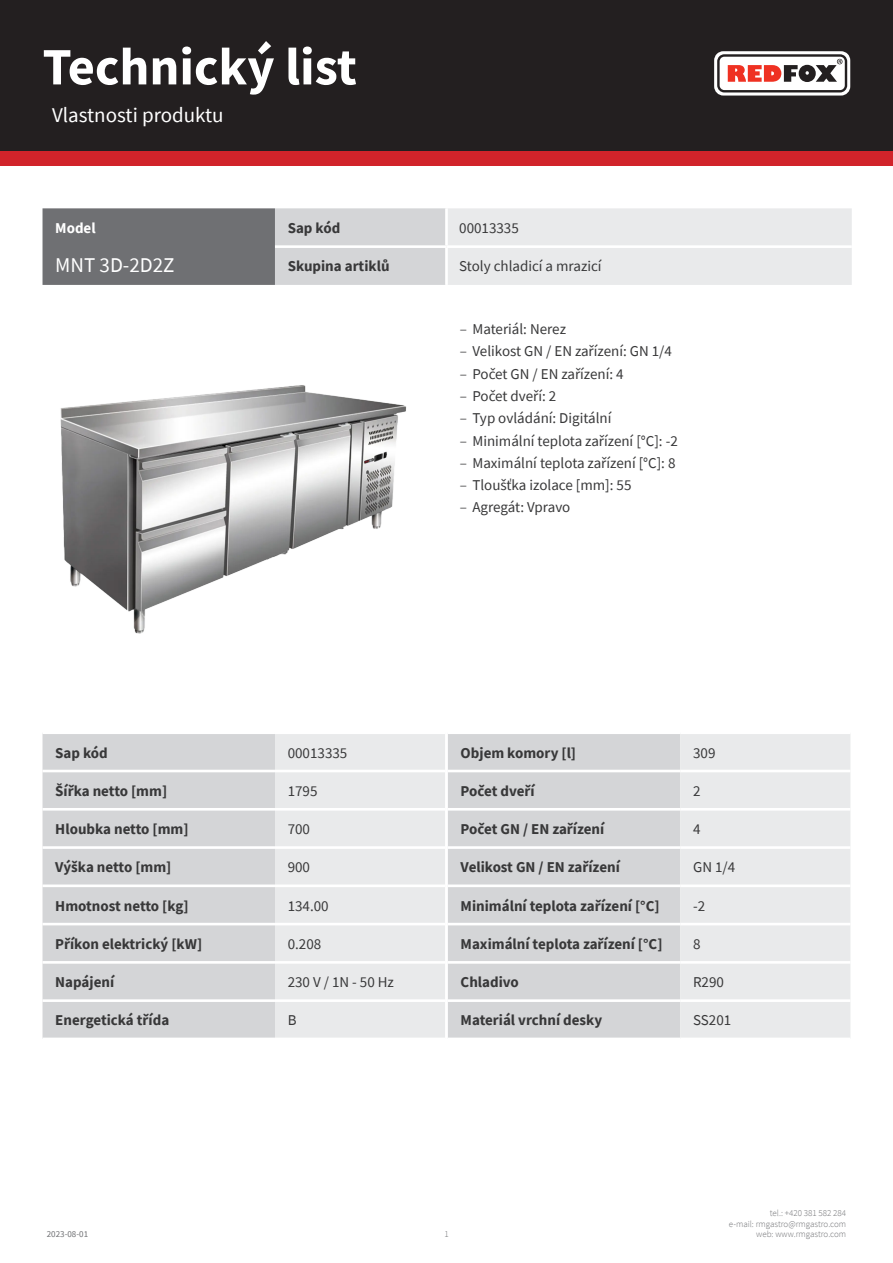
<style>
.page{position:relative;width:893px;height:1263px;background:#fff}
.page>*{position:absolute;margin:0;border:0;box-sizing:border-box;transform-origin:0 0}
.t1{font:700 52.5px "Source Sans Pro";color:#fff}
.kapitola{font:21px "Source Sans Pro";color:#fff}
.tabulka_-_headline{font:21px "Source Sans Pro";color:#fff}
.tabulka_-_text{font:15px "Source Sans Pro";color:#383839}
.tabulka_-_text-2{font:700 15px "Source Sans Pro";color:#383839}
.tabulka_-_text-3{font:700 15px "Source Sans Pro";color:#fff}
.t2{font:300 9px/10.8px "Source Sans Pro";color:#6f7073;text-align:right}
.t3{font:9px "Source Sans Pro";color:#6f7073}
.s1{font-weight:300}
</style>
<div class="page">
<div style="left:0;top:0;width:893px;height:166px;background:#d1232a"></div>
<div style="left:0;top:0;width:893px;height:151px;background:#231f20"></div>
<svg style="left:714px;top:51px;width:136px;height:45px"></svg>
<img style="left:60px;top:385px;width:347px;height:249px">
<div style="left:43px;top:734px;width:232px;height:303px;background:#d4d5d7"></div>
<div style="left:275px;top:734px;width:170px;height:303px;background:#e9eaeb"></div>
<hr style="left:43px;top:770px;width:232px;height:2px;background:#fff">
<hr style="left:275px;top:770px;width:170px;height:2px;background:#fff">
<hr style="left:43px;top:808px;width:232px;height:2px;background:#fff">
<hr style="left:275px;top:808px;width:170px;height:2px;background:#fff">
<hr style="left:43px;top:846px;width:232px;height:3px;background:#fff">
<hr style="left:275px;top:846px;width:170px;height:3px;background:#fff">
<hr style="left:43px;top:884px;width:232px;height:3px;background:#fff">
<hr style="left:275px;top:884px;width:170px;height:3px;background:#fff">
<hr style="left:43px;top:923px;width:232px;height:2px;background:#fff">
<hr style="left:275px;top:923px;width:170px;height:2px;background:#fff">
<hr style="left:43px;top:961px;width:232px;height:3px;background:#fff">
<hr style="left:275px;top:961px;width:170px;height:3px;background:#fff">
<hr style="left:43px;top:999px;width:232px;height:3px;background:#fff">
<hr style="left:275px;top:999px;width:170px;height:3px;background:#fff">
<div style="left:448px;top:734px;width:232px;height:303px;background:#d4d5d7"></div>
<div style="left:680px;top:734px;width:170px;height:303px;background:#e9eaeb"></div>
<hr style="left:448px;top:770px;width:232px;height:2px;background:#fff">
<hr style="left:680px;top:770px;width:170px;height:2px;background:#fff">
<hr style="left:448px;top:808px;width:232px;height:2px;background:#fff">
<hr style="left:680px;top:808px;width:170px;height:2px;background:#fff">
<hr style="left:448px;top:846px;width:232px;height:3px;background:#fff">
<hr style="left:680px;top:846px;width:170px;height:3px;background:#fff">
<hr style="left:448px;top:884px;width:232px;height:3px;background:#fff">
<hr style="left:680px;top:884px;width:170px;height:3px;background:#fff">
<hr style="left:448px;top:923px;width:232px;height:2px;background:#fff">
<hr style="left:680px;top:923px;width:170px;height:2px;background:#fff">
<hr style="left:448px;top:961px;width:232px;height:3px;background:#fff">
<hr style="left:680px;top:961px;width:170px;height:3px;background:#fff">
<hr style="left:448px;top:999px;width:232px;height:3px;background:#fff">
<hr style="left:680px;top:999px;width:170px;height:3px;background:#fff">
<svg style="left:43px;top:208px;width:809px;height:77px;background:#c0c1c3"></svg>
<hr style="left:445px;top:208px;width:3px;height:37px;background:#fff">
<hr style="left:275px;top:245px;width:171px;height:3px;background:#fff">
<hr style="left:446px;top:245px;width:406px;height:3px;background:#fff">
<hr style="left:445px;top:248px;width:3px;height:37px;background:#fff">
<h1 class="t1" style="left:43px;top:31px;width:316px">Technický list</h1>
<p class="kapitola" style="left:52px;top:101px;width:173px">Vlastnosti produktu</p>
<p class="tabulka_-_text-3" style="left:55px;top:218px;width:42px">Model</p>
<p class="tabulka_-_text-2" style="left:288px;top:218px;width:54px">Sap kód</p>
<p class="tabulka_-_text" style="left:459px;top:219px;width:61px">00013335</p>
<p class="tabulka_-_headline" style="left:55px;top:251px;width:121px">MNT 3D-2D2Z</p>
<p class="tabulka_-_text-2" style="left:288px;top:256px;width:103px">Skupina artiklů</p>
<p class="tabulka_-_text" style="left:459px;top:257px;width:144px">Stoly chladicí a mrazicí</p>
<p class="tabulka_-_text" style="left:460px;top:320px;width:108px"><span class="s1">–</span> Materiál: Nerez</p>
<p class="tabulka_-_text" style="left:460px;top:342px;width:214px"><span class="s1">–</span> Velikost GN / EN zařízení: GN 1/4</p>
<p class="tabulka_-_text" style="left:460px;top:364px;width:165px"><span class="s1">–</span> Počet GN / EN zařízení: 4</p>
<p class="tabulka_-_text" style="left:460px;top:386px;width:98px"><span class="s1">–</span> Počet dveří: 2</p>
<p class="tabulka_-_text" style="left:460px;top:409px;width:153px"><span class="s1">–</span> Typ ovládání: Digitální</p>
<p class="tabulka_-_text" style="left:460px;top:431px;width:220px"><span class="s1">–</span> Minimální teplota zařízení [°C]: -2</p>
<p class="tabulka_-_text" style="left:460px;top:453px;width:217px"><span class="s1">–</span> Maximální teplota zařízení [°C]: 8</p>
<p class="tabulka_-_text" style="left:460px;top:475px;width:173px"><span class="s1">–</span> Tloušťka izolace [mm]: 55</p>
<p class="tabulka_-_text" style="left:460px;top:498px;width:112px"><span class="s1">–</span> Agregát: Vpravo</p>
<p class="tabulka_-_text-2" style="left:55px;top:742px;width:54px">Sap kód</p>
<p class="tabulka_-_text" style="left:288px;top:743px;width:61px">00013335</p>
<p class="tabulka_-_text-2" style="left:55px;top:781px;width:113px">Šířka netto [mm]</p>
<p class="tabulka_-_text" style="left:288px;top:781px;width:31px">1795</p>
<p class="tabulka_-_text-2" style="left:55px;top:819px;width:135px">Hloubka netto [mm]</p>
<p class="tabulka_-_text" style="left:288px;top:819px;width:24px">700</p>
<p class="tabulka_-_text-2" style="left:55px;top:857px;width:118px">Výška netto [mm]</p>
<p class="tabulka_-_text" style="left:288px;top:858px;width:24px">900</p>
<p class="tabulka_-_text-2" style="left:55px;top:895px;width:135px">Hmotnost netto [kg]</p>
<p class="tabulka_-_text" style="left:288px;top:896px;width:43px">134.00</p>
<p class="tabulka_-_text-2" style="left:55px;top:934px;width:148px">Příkon elektrický [kW]</p>
<p class="tabulka_-_text" style="left:288px;top:934px;width:35px">0.208</p>
<p class="tabulka_-_text-2" style="left:55px;top:972px;width:60px">Napájení</p>
<p class="tabulka_-_text" style="left:288px;top:972px;width:108px">230 V / 1N - 50 Hz</p>
<p class="tabulka_-_text-2" style="left:55px;top:1010px;width:115px">Energetická třída</p>
<p class="tabulka_-_text" style="left:288px;top:1011px;width:10px">B</p>
<p class="tabulka_-_text-2" style="left:461px;top:742px;width:117px">Objem komory [l]</p>
<p class="tabulka_-_text" style="left:693px;top:743px;width:24px">309</p>
<p class="tabulka_-_text-2" style="left:461px;top:781px;width:76px">Počet dveří</p>
<p class="tabulka_-_text" style="left:693px;top:781px;width:9px">2</p>
<p class="tabulka_-_text-2" style="left:461px;top:819px;width:145px">Počet GN / EN zařízení</p>
<p class="tabulka_-_text" style="left:693px;top:819px;width:9px">4</p>
<p class="tabulka_-_text-2" style="left:461px;top:857px;width:161px">Velikost GN / EN zařízení</p>
<p class="tabulka_-_text" style="left:693px;top:858px;width:44px">GN 1/4</p>
<p class="tabulka_-_text-2" style="left:461px;top:895px;width:200px">Minimální teplota zařízení [°C]</p>
<p class="tabulka_-_text" style="left:693px;top:896px;width:14px">-2</p>
<p class="tabulka_-_text-2" style="left:461px;top:934px;width:203px">Maximální teplota zařízení [°C]</p>
<p class="tabulka_-_text" style="left:693px;top:934px;width:9px">8</p>
<p class="tabulka_-_text-2" style="left:461px;top:972px;width:60px">Chladivo</p>
<p class="tabulka_-_text" style="left:693px;top:972px;width:32px">R290</p>
<p class="tabulka_-_text-2" style="left:461px;top:1010px;width:143px">Materiál vrchní desky</p>
<p class="tabulka_-_text" style="left:693px;top:1011px;width:40px">SS201</p>
<p class="t3" style="left:47px;top:1229px;width:43px">2023-08-01</p>
<p class="t2" style="left:444px;top:1229px;width:6px">1</p>
<p class="t2" style="left:729px;top:1207px;width:119px">tel.: +420 381 582 284<br>e-mail: rmgastro@rmgastro.com web: www.rmgastro.com</p>
</div>
